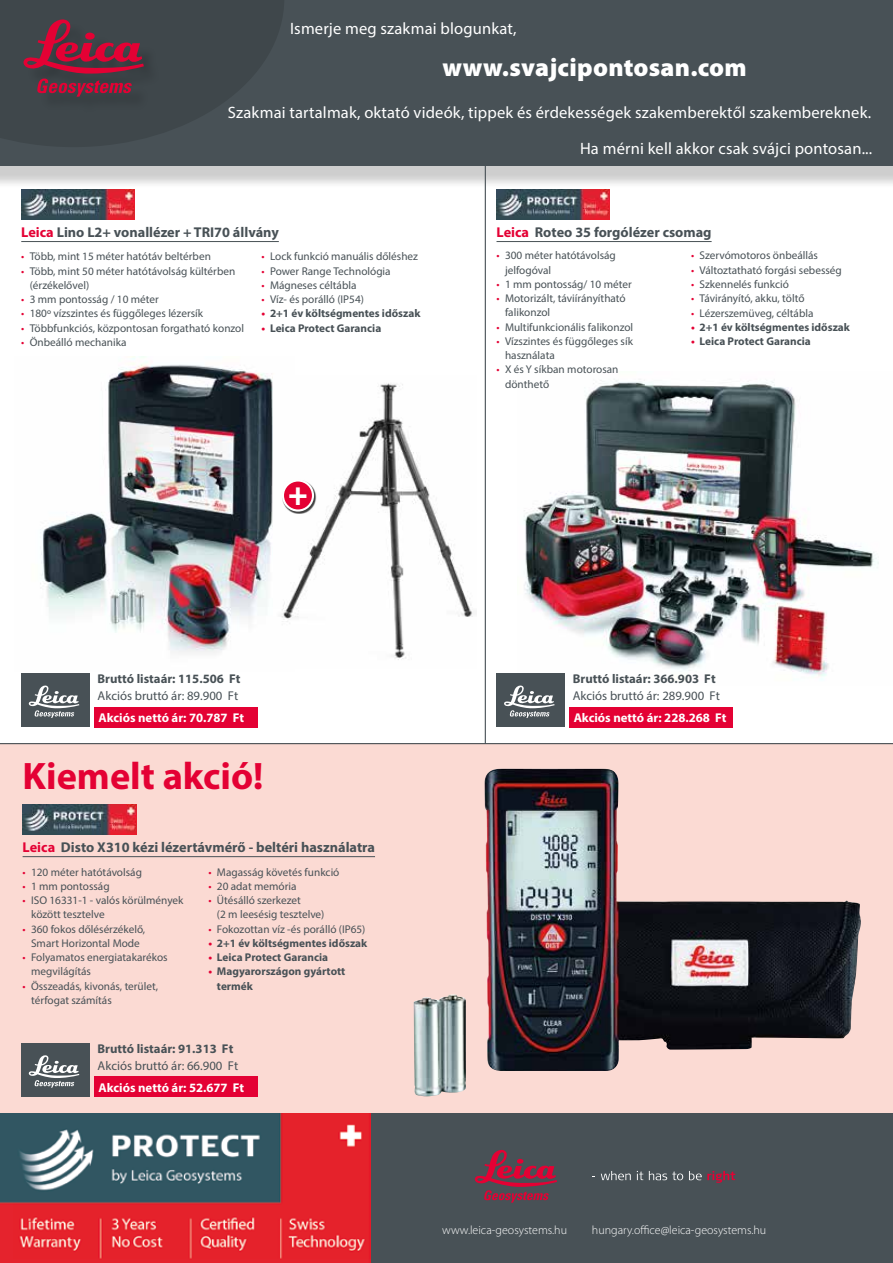
<style>
.page{position:relative;width:893px;height:1263px;background:#fff}
.page>*{position:absolute;margin:0;border:0;box-sizing:border-box;transform-origin:0 0}
.t1{font:700 38.4px "Myriad Pro";color:#e40134}
.t2{font:900 33px "Myriad Pro";color:#fff}
.t3{font:900 25.5px "Myriad Pro";letter-spacing:.01em;color:#fff}
.t4{font:16.5px "Myriad Pro";letter-spacing:.01em;color:#fff}
.t5{font:700 14.25px "Myriad Pro";color:#485156}
.t6{font:12.75px "Myriad Pro";color:#485156}
.t7{font:700 12.75px "Myriad Pro";color:#485156}
.t8{font:700 12.75px "Myriad Pro";color:#fff}
.t9{font:300 12px "Myriad Pro";color:#fff}
.t10{font:11.25px/14.2px "Myriad Pro";color:#485156}
.t11{font:700 11.25px/14.2px "Myriad Pro";color:#485156}
.s1{color:#e40134}
</style>
<div class="page">
<img style="left:40px;top:356px;width:233px;height:297px">
<img style="left:517px;top:380px;width:362px;height:300px">
<img style="left:281px;top:383px;width:192px;height:277px">
<div style="left:0;top:744px;width:893px;height:383px;background:#fbdad3"></div>
<img style="left:414px;top:769px;width:447px;height:327px">
<div style="left:0;top:0;width:893px;height:189px;background:#000;opacity:.2"></div>
<div style="left:0;top:0;width:893px;height:166px;background:#485156"></div>
<hr style="left:485px;top:166px;width:1px;height:578px;background:#485156">
<svg style="left:0;top:0;width:284px;height:147px"></svg>
<hr style="left:0;top:743px;width:893px;height:1px;background:#485156">
<div style="left:367px;top:1113px;width:526px;height:150px;background:#485156"></div>
<img style="left:0;top:1113px;width:371px;height:150px">
<svg style="left:475px;top:1150px;width:82px;height:52px"></svg>
<svg style="left:601px;top:1171px;width:30px;height:9px"></svg>
<svg style="left:637px;top:1171px;width:6px;height:9px"></svg>
<svg style="left:649px;top:1171px;width:34px;height:9px"></svg>
<svg style="left:689px;top:1171px;width:46px;height:12px"></svg>
<img style="left:21px;top:189px;width:114px;height:30px">
<hr style="left:21px;top:241px;width:258px;height:1px;background:#485156">
<img style="left:23px;top:804px;width:113px;height:30px">
<hr style="left:23px;top:856px;width:352px;height:1px;background:#485156">
<img style="left:496px;top:189px;width:114px;height:30px">
<hr style="left:496px;top:241px;width:216px;height:1px;background:#485156">
<div style="left:21px;top:674px;width:69px;height:53px;background:#485156"></div>
<svg style="left:29px;top:685px;width:50px;height:33px"></svg>
<div style="left:94px;top:707px;width:164px;height:20px;background:#e40134"></div>
<div style="left:496px;top:674px;width:69px;height:53px;background:#485156"></div>
<svg style="left:504px;top:685px;width:51px;height:33px"></svg>
<div style="left:569px;top:707px;width:164px;height:20px;background:#e40134"></div>
<div style="left:21px;top:1043px;width:69px;height:54px;background:#485156"></div>
<svg style="left:29px;top:1055px;width:50px;height:33px"></svg>
<div style="left:94px;top:1077px;width:164px;height:20px;background:#e40134"></div>
<div style="left:282px;top:480px;width:34px;height:34px;background:#000;opacity:.75"></div>
<div style="left:283px;top:480px;width:30px;height:30px;background:#e40134;border-radius:50%"></div>
<div style="left:282px;top:479px;width:32px;height:33px;border:2px solid #fff;border-radius:50%"></div>
<h3 class="t4" style="left:290px;top:18px;width:228px">Ismerje meg szakmai blogunkat,</h3>
<h3 class="t3" style="left:442px;top:53px;width:306px">www.svajcipontosan.com</h3>
<h3 class="t4" style="left:228px;top:102px;width:645px">Szakmai tartalmak, oktató videók, tippek és érdekességek szakemberektől szakembereknek.</h3>
<h3 class="t4" style="left:580px;top:138px;width:294px">Ha mérni kell akkor csak svájci pontosan...</h3>
<p class="t5" style="left:21px;top:223px;width:259px"><span class="s1">Leica</span> Lino L2+ vonallézer + TRI70 állvány</p>
<p class="t5" style="left:496px;top:223px;width:217px"><span class="s1">Leica</span> Roteo 35 forgólézer csomag</p>
<p class="t10" style="left:21px;top:249px;width:191px"><span class="s1">•</span> Több, mint 15 méter hatótáv beltérben</p>
<p class="t10" style="left:30px;top:264px;width:207px;text-indent:-9px"><span class="s1">•</span> Több, mint 50 méter hatótávolság kültérben (érzékelővel)</p>
<p class="t10" style="left:21px;top:292px;width:139px"><span class="s1">•</span> 3 mm pontosság / 10 méter</p>
<p class="t10" style="left:21px;top:306px;width:183px"><span class="s1">•</span> 180º vízszintes és függőleges lézersík</p>
<p class="t10" style="left:21px;top:321px;width:224px"><span class="s1">•</span> Többfunkciós, központosan forgatható konzol</p>
<p class="t10" style="left:21px;top:335px;width:107px"><span class="s1">•</span> Önbeálló mechanika</p>
<p class="t10" style="left:261px;top:249px;width:158px"><span class="s1">•</span> Lock funkció manuális dőléshez</p>
<p class="t10" style="left:261px;top:264px;width:131px"><span class="s1">•</span> Power Range Technológia</p>
<p class="t10" style="left:261px;top:278px;width:96px"><span class="s1">•</span> Mágneses céltábla</p>
<p class="t10" style="left:261px;top:292px;width:104px"><span class="s1">•</span> Víz- és porálló (IP54)</p>
<p class="t11" style="left:261px;top:306px;width:160px"><span class="s1">•</span> 2+1 év költségmentes időszak</p>
<p class="t11" style="left:261px;top:320px;width:121px"><span class="s1">•</span> Leica Protect Garancia</p>
<p class="t10" style="left:505px;top:248px;width:112px;text-indent:-9px"><span class="s1">•</span> 300 méter hatótávolság jelfogóval</p>
<p class="t10" style="left:496px;top:277px;width:137px"><span class="s1">•</span> 1 mm pontosság/ 10 méter</p>
<p class="t10" style="left:505px;top:291px;width:122px;text-indent:-9px"><span class="s1">•</span> Motorizált, táviírányítható falikonzol</p>
<p class="t10" style="left:496px;top:320px;width:138px"><span class="s1">•</span> Multifunkcionális falikonzol</p>
<p class="t10" style="left:505px;top:334px;width:129px;text-indent:-9px"><span class="s1">•</span> Vízszintes és függőleges sík használata</p>
<p class="t10" style="left:505px;top:362px;width:115px;text-indent:-9px"><span class="s1">•</span> X és Y síkban motorosan dönthető</p>
<p class="t10" style="left:691px;top:248px;width:128px"><span class="s1">•</span> Szervómotoros önbeállás</p>
<p class="t10" style="left:691px;top:263px;width:152px"><span class="s1">•</span> Változtatható forgási sebesség</p>
<p class="t10" style="left:691px;top:277px;width:99px"><span class="s1">•</span> Szkennelés funkció</p>
<p class="t10" style="left:691px;top:291px;width:115px"><span class="s1">•</span> Távirányító, akku, töltő</p>
<p class="t10" style="left:691px;top:305px;width:124px"><span class="s1">•</span> Lézerszemüveg, céltábla</p>
<p class="t11" style="left:691px;top:319px;width:160px"><span class="s1">•</span> 2+1 év költségmentes időszak</p>
<p class="t11" style="left:691px;top:334px;width:121px"><span class="s1">•</span> Leica Protect Garancia</p>
<h2 class="t2" style="left:288px;top:475px;width:21px">+</h2>
<p class="t7" style="left:98px;top:671px;width:144px">Bruttó listaár: 115.506 Ft</p>
<p class="t6" style="left:98px;top:688px;width:142px">Akciós bruttó ár: 89.900 Ft</p>
<p class="t8" style="left:98px;top:709px;width:147px">Akciós nettó ár: 70.787 Ft</p>
<h1 class="t1" style="left:23px;top:751px;width:242px">Kiemelt akció!</h1>
<p class="t5" style="left:23px;top:838px;width:354px"><span class="s1">Leica</span> Disto X310 kézi lézertávmérő - beltéri használatra</p>
<p class="t10" style="left:23px;top:864px;width:121px"><span class="s1">•</span> 120 méter hatótávolság</p>
<p class="t10" style="left:23px;top:879px;width:89px"><span class="s1">•</span> 1 mm pontosság</p>
<p class="t10" style="left:31px;top:893px;width:154px;text-indent:-9px"><span class="s1">•</span> ISO 16331-1 - valós körülmények között tesztelve</p>
<p class="t10" style="left:23px;top:921px;width:124px;text-align:center"><span class="s1">•</span> 360 fokos dőlésérzékelő,<br>Smart Horizontal Mode</p>
<p class="t10" style="left:31px;top:950px;width:138px;text-indent:-9px"><span class="s1">•</span> Folyamatos energiatakarékos megvilágítás</p>
<p class="t10" style="left:31px;top:978px;width:129px;text-indent:-9px"><span class="s1">•</span> Összeadás, kivonás, terület, térfogat számítás</p>
<p class="t10" style="left:208px;top:864px;width:133px"><span class="s1">•</span> Magasság követés funkció</p>
<p class="t10" style="left:208px;top:879px;width:90px"><span class="s1">•</span> 20 adat memória</p>
<p class="t10" style="left:217px;top:893px;width:109px;text-indent:-9px"><span class="s1">•</span> Ütésálló szerkezet<br>(2 m leesésig tesztelve)</p>
<p class="t10" style="left:208px;top:921px;width:159px"><span class="s1">•</span> Fokozottan víz -és porálló (IP65)</p>
<p class="t11" style="left:208px;top:935px;width:160px"><span class="s1">•</span> 2+1 év költségmentes időszak</p>
<p class="t11" style="left:208px;top:950px;width:121px"><span class="s1">•</span> Leica Protect Garancia</p>
<p class="t11" style="left:217px;top:964px;width:130px;text-indent:-9px"><span class="s1">•</span> Magyarországon gyártott termék</p>
<p class="t7" style="left:98px;top:1040px;width:137px">Bruttó listaár: 91.313 Ft</p>
<p class="t6" style="left:98px;top:1058px;width:142px">Akciós bruttó ár: 66.900 Ft</p>
<p class="t8" style="left:98px;top:1079px;width:147px">Akciós nettó ár: 52.677 Ft</p>
<p class="t7" style="left:573px;top:671px;width:144px">Bruttó listaár: 366.903 Ft</p>
<p class="t6" style="left:573px;top:688px;width:149px">Akciós bruttó ár: 289.900 Ft</p>
<p class="t8" style="left:574px;top:709px;width:154px">Akciós nettó ár: 228.268 Ft</p>
<p class="t9" style="left:442px;top:1223px;width:126px">www.leica-geosystems.hu</p>
<p class="t9" style="left:592px;top:1223px;width:176px">hungary.office@leica-geosystems.hu</p>
</div>
